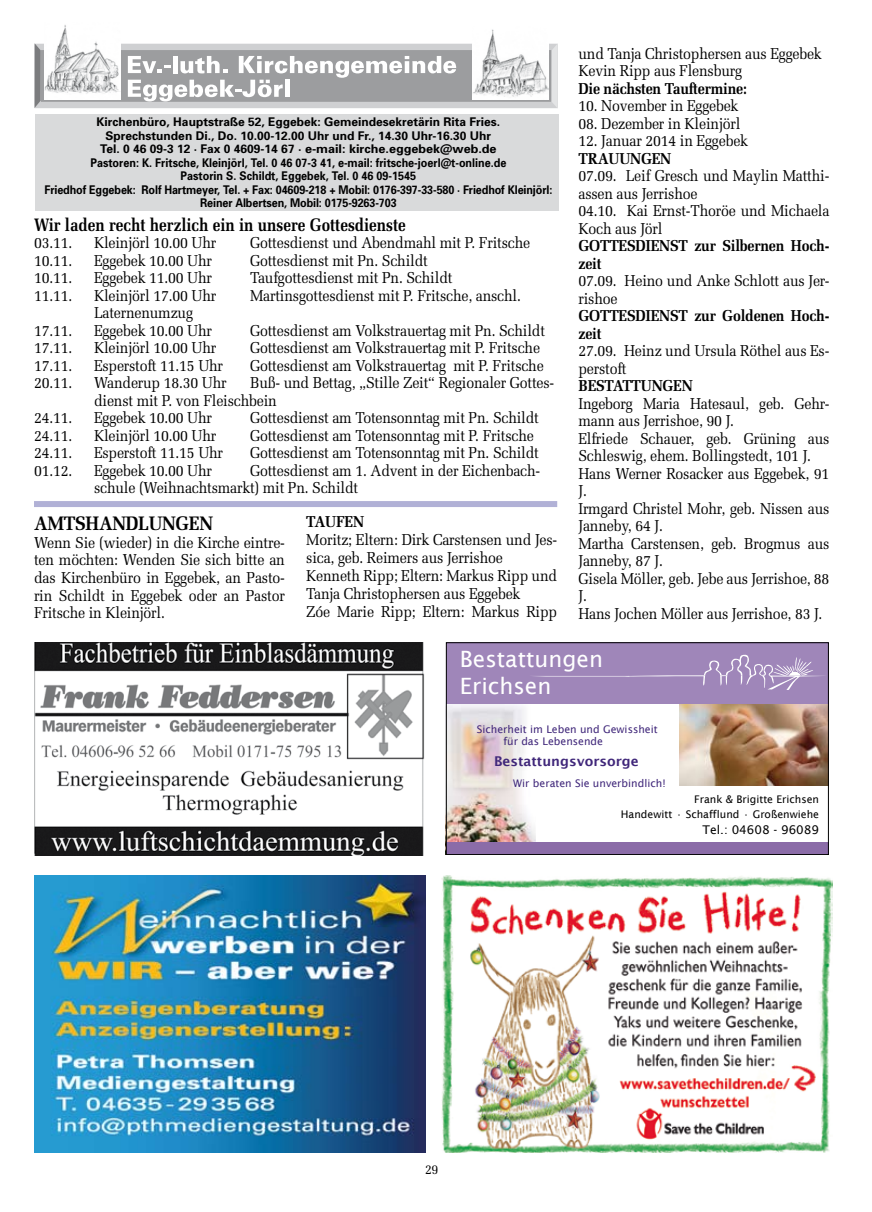
<style>
.page{position:relative;width:872px;height:1212px;background:#fff}
.page>*{position:absolute;margin:0;border:0;box-sizing:border-box;transform-origin:0 0}
.t1{font:22.5px/27px "Lucida Sans";color:#fff}
.t2{font:700 19.5px "Melior";letter-spacing:-.015em;color:#000;scale:.9 1}
.t3{font:700 18px "Melior";color:#000;scale:.85 1}
.t4{font:15.75px/17.5px "Melior";letter-spacing:-.015em;color:#000;scale:.9 1}
.t5{font:700 15.75px/17.5px "Melior";letter-spacing:-.015em;color:#000;scale:.9 1}
.t6{font:600 13.5px "Lucida Sans";color:#40277a}
.t7{font:13.5px "Melior";color:#000;scale:.9 1}
.t8{font:700 12px/13.5px "Univers";color:#000;text-align:center}
.t9{font:12px "Lucida Sans";color:#000}
.t10{font:10.5px/12.6px "Lucida Sans";color:#40277a}
.t11{font:10.5px/15.8px "Lucida Sans";color:#000;text-align:right}
</style>
<div class="page">
<img style="left:448px;top:704px;width:88px;height:138px">
<img style="left:680px;top:704px;width:146px;height:81px">
<div style="left:446px;top:642px;width:382px;height:62px;background:#9f86b9"></div>
<svg style="left:534px;top:654px;width:290px;height:36px"></svg>
<div style="left:446px;top:842px;width:382px;height:12px;background:#8b6ca8"></div>
<div style="left:446px;top:642px;width:382px;height:213px;border:1px solid #000"></div>
<img style="left:34px;top:642px;width:391px;height:213px">
<div style="left:35px;top:114px;width:523px;height:96px;background:#d9dadb"></div>
<div style="left:38px;top:47px;width:516px;height:58px;background:#9c9d9f"></div>
<div style="left:34px;top:44px;width:524px;height:64px;border:6px solid #cfd0d2"></div>
<svg style="left:35px;top:43px;width:6px;height:65px"></svg>
<svg style="left:551px;top:44px;width:6px;height:64px"></svg>
<svg style="left:128px;top:56px;width:328px;height:45px"></svg>
<hr style="left:285px;top:80px;width:4px;height:17px;background:#fff">
<img style="left:44px;top:25px;width:77px;height:74px">
<img style="left:472px;top:29px;width:76px;height:70px">
<div style="left:34px;top:501px;width:523px;height:6px;background:#b1b1d6"></div>
<img style="left:441px;top:876px;width:391px;height:276px">
<img style="left:34px;top:876px;width:391px;height:276px">
<p class="t8" style="left:44px;top:115px;width:509px">Kirchenbüro, Hauptstraße 52, Eggebek: Gemeindesekretärin Rita Fries.<br>Sprechstunden Di., Do. 10.00-12.00 Uhr und Fr., 14.30 Uhr-16.30 Uhr<br>Tel. 0 46 09-3 12 · Fax 0 4609-14 67 · e-mail: kirche.eggebek@web.de<br>Pastoren: K. Fritsche, Kleinjörl, Tel. 0 46 07-3 41, e-mail: fritsche-joerl@t-online.de<br>Pastorin S. Schildt, Eggebek, Tel. 0 46 09-1545<br>Friedhof Eggebek: Rolf Hartmeyer, Tel. + Fax: 04609-218 + Mobil: 0176-397-33-580 · Friedhof Kleinjörl:<br>Reiner Albertsen, Mobil: 0175-9263-703</p>
<p class="t3" style="left:34px;top:214px;width:439px">Wir laden recht herzlich ein in unsere Gottesdienste</p>
<p class="t4" style="left:34px;top:234px;width:44px">03.11.</p>
<p class="t4" style="left:94px;top:234px;width:137px">Kleinjörl 10.00 Uhr</p>
<p class="t4" style="left:250px;top:234px;width:313px">Gottesdienst und Abendmahl mit P. Fritsche</p>
<p class="t4" style="left:34px;top:252px;width:44px">10.11.</p>
<p class="t4" style="left:94px;top:252px;width:133px">Eggebek 10.00 Uhr</p>
<p class="t4" style="left:250px;top:252px;width:199px">Gottesdienst mit Pn. Schildt</p>
<p class="t4" style="left:34px;top:269px;width:44px">10.11.</p>
<p class="t4" style="left:94px;top:269px;width:133px">Eggebek 11.00 Uhr</p>
<p class="t4" style="left:250px;top:269px;width:226px">Taufgottesdienst mit Pn. Schildt</p>
<p class="t4" style="left:34px;top:287px;width:44px">11.11.</p>
<p class="t4" style="left:94px;top:287px;width:137px">Kleinjörl 17.00 Uhr</p>
<p class="t4" style="left:250px;top:287px;width:302px">Martinsgottesdienst mit P. Fritsche, anschl.</p>
<p class="t4" style="left:94px;top:304px;width:112px">Laternenumzug</p>
<p class="t4" style="left:34px;top:322px;width:44px">17.11.</p>
<p class="t4" style="left:94px;top:322px;width:133px">Eggebek 10.00 Uhr</p>
<p class="t4" style="left:250px;top:322px;width:329px">Gottesdienst am Volkstrauertag mit Pn. Schildt</p>
<p class="t4" style="left:34px;top:339px;width:44px">17.11.</p>
<p class="t4" style="left:94px;top:339px;width:137px">Kleinjörl 10.00 Uhr</p>
<p class="t4" style="left:250px;top:339px;width:324px">Gottesdienst am Volkstrauertag mit P. Fritsche</p>
<p class="t4" style="left:34px;top:357px;width:44px">17.11.</p>
<p class="t4" style="left:94px;top:357px;width:145px">Esperstoft 11.15 Uhr</p>
<p class="t4" style="left:250px;top:357px;width:328px">Gottesdienst am Volkstrauertag mit P. Fritsche</p>
<p class="t4" style="left:34px;top:374px;width:44px">20.11.</p>
<p class="t4" style="left:94px;top:374px;width:149px">Wanderup 18.30 Uhr</p>
<p class="t4" style="left:94px;top:374px;width:513px;text-indent:156px">Buß- und Bettag, „Stille Zeit“ Regionaler Gottes&shy;dienst mit P. von Fleischbein</p>
<p class="t4" style="left:34px;top:409px;width:44px">24.11.</p>
<p class="t4" style="left:94px;top:409px;width:133px">Eggebek 10.00 Uhr</p>
<p class="t4" style="left:250px;top:409px;width:322px">Gottesdienst am Totensonntag mit Pn. Schildt</p>
<p class="t4" style="left:34px;top:427px;width:44px">24.11.</p>
<p class="t4" style="left:94px;top:427px;width:137px">Kleinjörl 10.00 Uhr</p>
<p class="t4" style="left:250px;top:427px;width:317px">Gottesdienst am Totensonntag mit P. Fritsche</p>
<p class="t4" style="left:34px;top:444px;width:44px">24.11.</p>
<p class="t4" style="left:94px;top:444px;width:145px">Esperstoft 11.15 Uhr</p>
<p class="t4" style="left:250px;top:444px;width:322px">Gottesdienst am Totensonntag mit Pn. Schildt</p>
<p class="t4" style="left:34px;top:462px;width:44px">01.12.</p>
<p class="t4" style="left:94px;top:462px;width:133px">Eggebek 10.00 Uhr</p>
<p class="t4" style="left:94px;top:462px;width:497px;text-indent:156px">Gottesdienst am 1. Advent in der Eichenbach&shy;schule (Weihnachtsmarkt) mit Pn. Schildt</p>
<p class="t2" style="left:34px;top:511px;width:200px">AMTSHANDLUNGEN</p>
<p class="t4" style="left:34px;top:533px;width:280px;text-align:justify">Wenn Sie (wieder) in die Kirche eintre&shy;ten möchten: Wenden Sie sich bitte an das Kirchenbüro in Eggebek, an Pasto&shy;rin Schildt in Eggebek oder an Pastor Fritsche in Kleinjörl.</p>
<p class="t5" style="left:306px;top:513px;width:66px">TAUFEN</p>
<p class="t4" style="left:306px;top:531px;width:280px;line-height:18px">Moritz; Eltern: Dirk Carstensen und Jes&shy;sica, geb. Reimers aus Jerrishoe Kenneth Ripp; Eltern: Markus Ripp und Tanja Christophersen aus Eggebek<br>Zóe Marie Ripp; Eltern: Markus Ripp</p>
<p class="t4" style="left:578px;top:44px;width:272px">und Tanja Christophersen aus Eggebek<br>Kevin Ripp aus Flensburg</p>
<p class="t5" style="left:578px;top:79px;width:189px">Die nächsten Tauftermine:</p>
<p class="t4" style="left:578px;top:97px;width:179px">10. November in Eggebek</p>
<p class="t4" style="left:578px;top:114px;width:181px">08. Dezember in Kleinjörl</p>
<p class="t4" style="left:578px;top:132px;width:190px">12. Januar 2014 in Eggebek</p>
<p class="t5" style="left:578px;top:149px;width:105px">TRAUUNGEN</p>
<p class="t4" style="left:578px;top:167px;width:280px">07.09. Leif Gresch und Maylin Matthi&shy;assen aus Jerrishoe<br>04.10. Kai Ernst-Thoröe und Michaela<br>Koch aus Jörl</p>
<p class="t5" style="left:578px;top:237px;width:280px">GOTTESDIENST zur Silbernen Hoch&shy;zeit</p>
<p class="t4" style="left:578px;top:272px;width:280px">07.09. Heino und Anke Schlott aus Jer&shy;rishoe</p>
<p class="t5" style="left:578px;top:307px;width:280px">GOTTESDIENST zur Goldenen Hoch&shy;zeit</p>
<p class="t4" style="left:578px;top:342px;width:280px">27.09. Heinz und Ursula Röthel aus Es&shy;perstoft</p>
<p class="t5" style="left:578px;top:377px;width:128px">BESTATTUNGEN</p>
<p class="t4" style="left:578px;top:394px;width:280px">Ingeborg Maria Hatesaul, geb. Gehr&shy;mann aus Jerrishoe, 90 J.<br>Elfriede Schauer, geb. Grüning aus<br>Schleswig, ehem. Bollingstedt, 101 J.<br>Hans Werner Rosacker aus Eggebek, 91<br>J.<br>Irmgard Christel Mohr, geb. Nissen aus<br>Janneby, 64 J.<br>Martha Carstensen, geb. Brogmus aus<br>Janneby, 87 J.<br>Gisela Möller, geb. Jebe aus Jerrishoe, 88<br>J.<br>Hans Jochen Möller aus Jerrishoe, 83 J.</p>
<h1 class="t1" style="left:460px;top:646px;width:145px">Bestattungen<br>Erichsen</h1>
<p class="t10" style="left:503px;top:723px;width:156px;text-indent:-27px">Sicherheit im Leben und Gewissheit für das Lebensende</p>
<p class="t6" style="left:494px;top:753px;width:146px">Bestattungsvorsorge</p>
<p class="t10" style="left:513px;top:777px;width:154px">Wir beraten Sie unverbindlich!</p>
<p class="t7" style="left:425px;top:1162px;width:16px">29</p>
<p class="t11" style="left:621px;top:791px;width:200px">Frank &amp; Brigitte Erichsen<br>Handewitt · Schafflund · Großenwiehe</p>
<p class="t9" style="left:702px;top:823px;width:118px">Tel.: 04608 - 96089</p>
</div>
